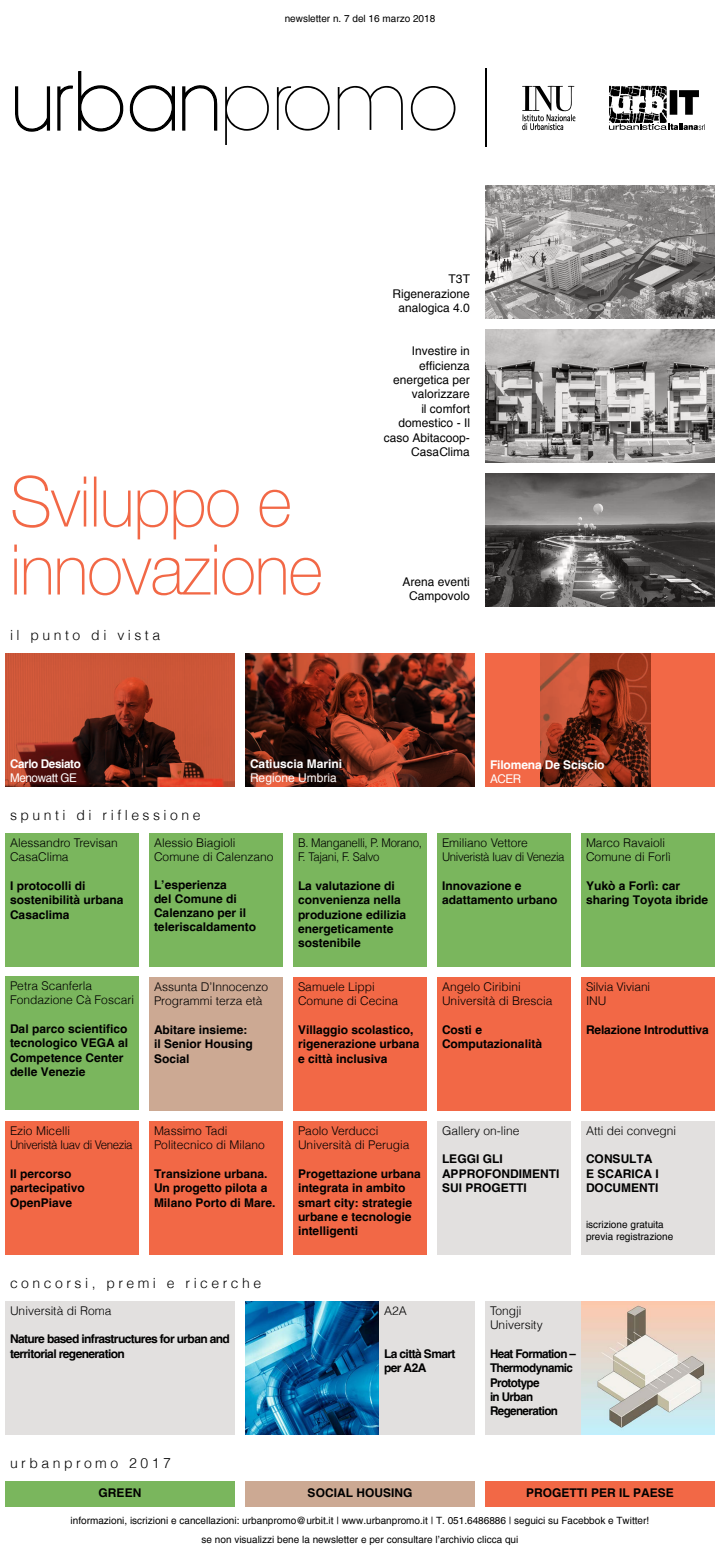
<style>
.page{position:relative;width:720px;height:1550px;background:#fff}
.page>*{position:absolute;margin:0;border:0;box-sizing:border-box;transform-origin:0 0}
.t1{font:300 14px "Helvetica";letter-spacing:.25em;color:#000}
.t2{font:700 12px/14.4px "Helvetica";color:#000}
.t3{font:300 12px/14.4px "Helvetica";color:#000}
.t4{font:12px/14.4px "Helvetica";color:#000;text-align:right}
.t5{font:700 12px/14.4px "Helvetica";letter-spacing:-.05em;color:#000}
.t6{font:300 12px/14.4px "Helvetica";letter-spacing:-.03em;color:#000}
.t7{font:300 12px/14.4px "Helvetica";letter-spacing:-.02em;color:#000;scale:.95 1}
.t8{font:700 12px "Helvetica";letter-spacing:-.01em;color:#fff}
.t9{font:12px "Helvetica";letter-spacing:-.015em;color:#fff}
.t10{font:700 12px "Helvetica";letter-spacing:-.03em;color:#fff}
.t11{font:10px/18.7px "Helvetica";color:#000;text-align:center}
</style>
<div class="page">
<div style="left:149px;top:833px;width:134px;height:134px;background:#7ab65d"></div>
<div style="left:293px;top:833px;width:134px;height:134px;background:#7ab65d"></div>
<div style="left:437px;top:833px;width:134px;height:134px;background:#7ab65d"></div>
<div style="left:581px;top:833px;width:134px;height:134px;background:#7ab65d"></div>
<div style="left:5px;top:976px;width:134px;height:134px;background:#7ab65d"></div>
<div style="left:149px;top:977px;width:134px;height:134px;background:#cca993"></div>
<div style="left:293px;top:977px;width:134px;height:134px;background:#f26846"></div>
<div style="left:581px;top:977px;width:134px;height:134px;background:#f26846"></div>
<div style="left:5px;top:1121px;width:134px;height:134px;background:#f26846"></div>
<div style="left:149px;top:1121px;width:134px;height:134px;background:#f26846"></div>
<div style="left:5px;top:1481px;width:230px;height:26px;background:#7ab65d"></div>
<div style="left:245px;top:1481px;width:230px;height:26px;background:#cca993"></div>
<div style="left:485px;top:1481px;width:230px;height:26px;background:#f26846"></div>
<img style="left:485px;top:185px;width:230px;height:134px">
<svg style="left:485px;top:329px;width:230px;height:134px"></svg>
<img style="left:486px;top:330px;width:228px;height:132px">
<img style="left:485px;top:473px;width:230px;height:134px">
<svg style="left:15px;top:71px;width:440px;height:74px"></svg>
<svg style="left:609px;top:85px;width:96px;height:46px"></svg>
<svg style="left:522px;top:86px;width:53px;height:45px"></svg>
<hr style="left:485px;top:69px;width:2px;height:78px;background:#000">
<div style="left:293px;top:1121px;width:134px;height:134px;background:#f26846"></div>
<div style="left:5px;top:833px;width:134px;height:134px;background:#7ab65d"></div>
<div style="left:437px;top:977px;width:134px;height:134px;background:#f26846"></div>
<div style="left:581px;top:1121px;width:134px;height:134px;background:#e2e0df"></div>
<div style="left:437px;top:1121px;width:134px;height:134px;background:#e2e0df"></div>
<svg style="left:14px;top:545px;width:307px;height:50px"></svg>
<svg style="left:13px;top:475px;width:277px;height:64px"></svg>
<img style="left:5px;top:654px;width:230px;height:133px">
<div style="left:485px;top:653px;width:230px;height:134px;background:#f26846"></div>
<img style="left:540px;top:653px;width:111px;height:134px">
<img style="left:581px;top:1301px;width:134px;height:134px">
<div style="left:485px;top:1301px;width:96px;height:134px;background:#e2e0df"></div>
<div style="left:5px;top:1301px;width:230px;height:134px;background:#e2e0df"></div>
<img style="left:245px;top:1301px;width:134px;height:134px">
<div style="left:379px;top:1301px;width:96px;height:134px;background:#e2e0df"></div>
<img style="left:245px;top:653px;width:230px;height:134px">
<p class="t11" style="left:285px;top:9px;width:152px">newsletter n. 7 del 16 marzo 2018</p>
<p class="t4" style="left:393px;top:272px;width:79px">T3T<br>Rigenerazione analogica 4.0</p>
<p class="t4" style="left:384px;top:344px;width:88px">Investire in efficienza energetica per valorizzare<br>il comfort domestico - Il caso Abitacoop-<br>CasaClima</p>
<p class="t1" style="left:10px;top:624px;width:152px">il punto di vista</p>
<p class="t10" style="left:10px;top:756px;width:72px">Carlo Desiato</p>
<p class="t9" style="left:10px;top:771px;width:69px">Menowatt GE</p>
<p class="t1" style="left:10px;top:804px;width:192px">spunti di riflessione</p>
<p class="t8" style="left:250px;top:756px;width:94px">Catiuscia Marini</p>
<p class="t9" style="left:250px;top:771px;width:88px">Regione Umbria</p>
<p class="t4" style="left:403px;top:574px;width:69px;text-align:center">Arena eventi<br>Campovolo</p>
<p class="t8" style="left:490px;top:757px;width:116px">Filomena De Sciscio</p>
<p class="t9" style="left:490px;top:772px;width:33px">ACER</p>
<p class="t3" style="left:10px;top:835px;width:109px">Alessandro Trevisan<br>CasaClima</p>
<p class="t2" style="left:10px;top:878px;width:115px">I protocolli di sostenibilità urbana<br>Casaclima</p>
<p class="t3" style="left:10px;top:978px;width:126px">Petra Scanferla<br>Fondazione Cà Foscari</p>
<p class="t2" style="left:10px;top:1021px;width:120px">Dal parco scientifico tecnologico VEGA al<br>Competence Center delle Venezie</p>
<p class="t6" style="left:10px;top:1123px;width:124px">Ezio Micelli<br>Univeristà Iuav di Venezia</p>
<p class="t2" style="left:10px;top:1166px;width:76px">Il percorso partecipativo<br>OpenPiave</p>
<p class="t3" style="left:154px;top:835px;width:121px;line-height:14px">Alessio Biagioli<br>Comune di Calenzano</p>
<p class="t2" style="left:154px;top:877px;width:104px;line-height:14px">L’esperienza<br>del Comune di<br>Calenzano per il teleriscaldamento</p>
<p class="t3" style="left:154px;top:979px;width:116px">Assunta D’Innocenzo<br>Programmi terza età</p>
<p class="t2" style="left:154px;top:1022px;width:100px">Abitare insieme: il Senior Housing<br>Social</p>
<p class="t3" style="left:154px;top:1123px;width:112px">Massimo Tadi<br>Politecnico di Milano</p>
<p class="t2" style="left:154px;top:1166px;width:123px">Transizione urbana.<br>Un progetto pilota a<br>Milano Porto di Mare.</p>
<p class="t1" style="left:10px;top:1272px;width:253px">concorsi, premi e ricerche</p>
<p class="t3" style="left:10px;top:1303px;width:103px">Università di Roma</p>
<p class="t5" style="left:10px;top:1332px;width:221px">Nature based infrastructures for urban and territorial regeneration</p>
<p class="t7" style="left:298px;top:835px;width:132px">B. Manganelli, P. Morano,<br>F. Tajani, F. Salvo</p>
<p class="t2" style="left:298px;top:878px;width:110px">La valutazione di convenienza nella produzione edilizia energeticamente sostenibile</p>
<p class="t3" style="left:298px;top:979px;width:102px">Samuele Lippi<br>Comune di Cecina</p>
<p class="t2" style="left:298px;top:1022px;width:123px">Villaggio scolastico, rigenerazione urbana e città inclusiva</p>
<p class="t6" style="left:442px;top:835px;width:124px">Emiliano Vettore<br>Univeristà Iuav di Venezia</p>
<p class="t2" style="left:442px;top:878px;width:117px">Innovazione e adattamento urbano</p>
<p class="t3" style="left:442px;top:979px;width:112px">Angelo Ciribini<br>Università di Brescia</p>
<p class="t2" style="left:442px;top:1022px;width:102px">Costi e<br>Computazionalità</p>
<p class="t3" style="left:586px;top:835px;width:86px">Marco Ravaioli<br>Comune di Forlì</p>
<p class="t2" style="left:586px;top:878px;width:124px">Yukò a Forlì: car sharing Toyota ibride</p>
<p class="t3" style="left:586px;top:979px;width:66px">Silvia Viviani<br>INU</p>
<p class="t2" style="left:586px;top:1022px;width:124px">Relazione Introduttiva</p>
<p class="t3" style="left:298px;top:1123px;width:113px">Paolo Verducci<br>Università di Perugia</p>
<p class="t2" style="left:298px;top:1166px;width:124px">Progettazione urbana integrata in ambito smart city: strategie urbane e tecnologie intelligenti</p>
<p class="t3" style="left:442px;top:1123px;width:79px">Gallery on-line</p>
<p class="t2" style="left:442px;top:1152px;width:119px">LEGGI GLI<br>APPROFONDIMENTI<br>SUI PROGETTI</p>
<p class="t3" style="left:586px;top:1123px;width:92px">Atti dei convegni</p>
<p class="t2" style="left:586px;top:1152px;width:74px">CONSULTA<br>E SCARICA I<br>DOCUMENTI</p>
<p class="t11" style="left:586px;top:1219px;width:89px;line-height:12px;text-align:left">iscrizione gratuita previa registrazione</p>
<p class="t3" style="left:384px;top:1303px;width:24px">A2A</p>
<p class="t5" style="left:384px;top:1346px;width:73px">La città Smart per A2A</p>
<p class="t3" style="left:490px;top:1303px;width:54px">Tongji<br>University</p>
<p class="t5" style="left:490px;top:1346px;width:87px">Heat Formation –<br>Thermodynamic<br>Prototype<br>in Urban<br>Regeneration</p>
<p class="t1" style="left:10px;top:1452px;width:162px">urbanpromo 2017</p>
<p class="t2" style="left:99px;top:1486px;width:44px">GREEN</p>
<p class="t2" style="left:308px;top:1486px;width:106px">SOCIAL HOUSING</p>
<p class="t2" style="left:526px;top:1486px;width:149px">PROGETTI PER IL PAESE</p>
<p class="t11" style="left:71px;top:1512px;width:580px">informazioni, iscrizioni e cancellazioni: urbanpromo@urbit.it | www.urbanpromo.it | T. 051.6486886 | seguici su Facebbok e Twitter! se non visualizzi bene la newsletter e per consultare l’archivio clicca qui</p>
</div>
